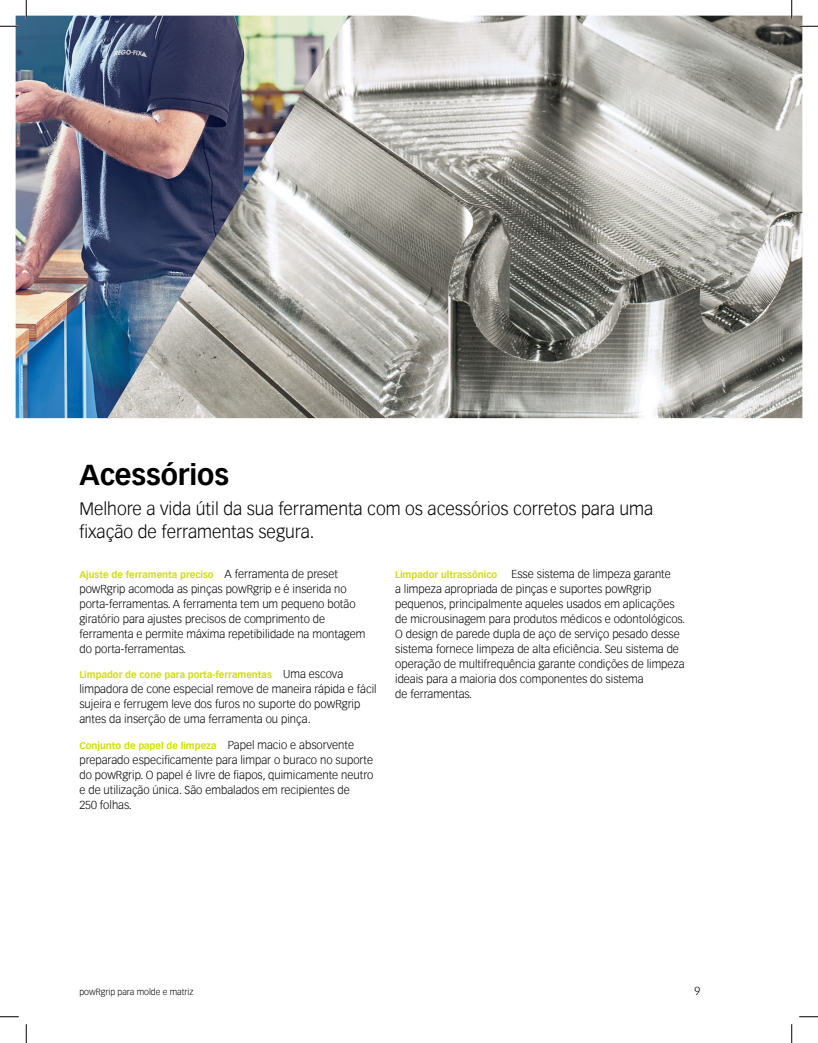
<style>
.page{position:relative;width:818px;height:1043px;background:#fff}
.page>*{position:absolute;margin:0;border:0;box-sizing:border-box;transform-origin:0 0}
.Headline_24{font:700 28.12px "Vectora Com";color:#000}
.Headline_24-2{font:300 17.5px/22.5px "Vectora Com";color:#000}
.Copy_9{font:300 11.25px/15px "Vectora Com";color:#000}
.Copy_9-2{font:700 9.38px "Vectora Com";color:#cfde00}
.t1{font:300 8.75px "Vectora Com";color:#000}
.s1{font-weight:300;font-size:11.25px;color:#000}
</style>
<div class="page">
<img style="left:16px;top:16px;width:91px;height:402px">
<img style="left:107px;top:16px;width:695px;height:402px">
<svg style="left:0;top:25px;width:19px;height:2px"></svg>
<svg style="left:799px;top:25px;width:19px;height:2px"></svg>
<svg style="left:0;top:1016px;width:19px;height:1px"></svg>
<svg style="left:799px;top:1016px;width:19px;height:1px"></svg>
<svg style="left:25px;top:0;width:2px;height:19px"></svg>
<svg style="left:25px;top:1024px;width:2px;height:18px"></svg>
<svg style="left:790px;top:0;width:2px;height:19px"></svg>
<svg style="left:791px;top:1024px;width:1px;height:18px"></svg>
<p class="Headline_24" style="left:79px;top:458px;width:151px">Acessórios</p>
<p class="Headline_24-2" style="left:79px;top:498px;width:575px">Melhore a vida útil da sua ferramenta com os acessórios corretos para uma fixação de ferramentas segura.</p>
<p class="Copy_9-2" style="left:79px;top:568px;width:260px">Ajuste de ferramenta preciso <span class="s1">A ferramenta de preset</span></p>
<p class="Copy_9" style="left:79px;top:581px;width:287px">powRgrip acomoda as pinças powRgrip e é inserida no porta-ferramentas. A ferramenta tem um pequeno botão giratório para ajustes precisos de comprimento de ferramenta e permite máxima repetibilidade na montagem do porta-ferramentas.</p>
<p class="Copy_9-2" style="left:79px;top:669px;width:265px">Limpador de cone para porta-ferramentas <span class="s1">Uma escova</span></p>
<p class="Copy_9" style="left:79px;top:682px;width:299px">limpadora de cone especial remove de maneira rápida e fácil sujeira e ferrugem leve dos furos no suporte do powRgrip antes da inserção de uma ferramenta ou pinça.</p>
<p class="Copy_9-2" style="left:79px;top:740px;width:276px">Conjunto de papel de limpeza <span class="s1">Papel macio e absorvente</span></p>
<p class="Copy_9" style="left:79px;top:752px;width:295px">preparado especificamente para limpar o buraco no suporte do powRgrip. O papel é livre de fiapos, quimicamente neutro e de utilização única. São embalados em recipientes de<br>250 folhas.</p>
<p class="Copy_9" style="left:395px;top:566px;width:291px;text-indent:116px">Esse sistema de limpeza garante<br>a limpeza apropriada de pinças e suportes powRgrip pequenos, principalmente aqueles usados em aplicações de microusinagem para produtos médicos e odontológicos.</p>
<p class="Copy_9" style="left:395px;top:626px;width:291px">O design de parede dupla de aço de serviço pesado desse sistema fornece limpeza de alta eficiência. Seu sistema de operação de multifrequência garante condições de limpeza ideais para a maioria dos componentes do sistema<br>de ferramentas.</p>
<p class="Copy_9-2" style="left:395px;top:568px;width:103px">Limpador ultrassônico</p>
<p class="t1" style="left:79px;top:986px;width:116px">powRgrip para molde e matriz</p>
<p class="Copy_9" style="left:694px;top:983px;width:7px">9</p>
</div>
